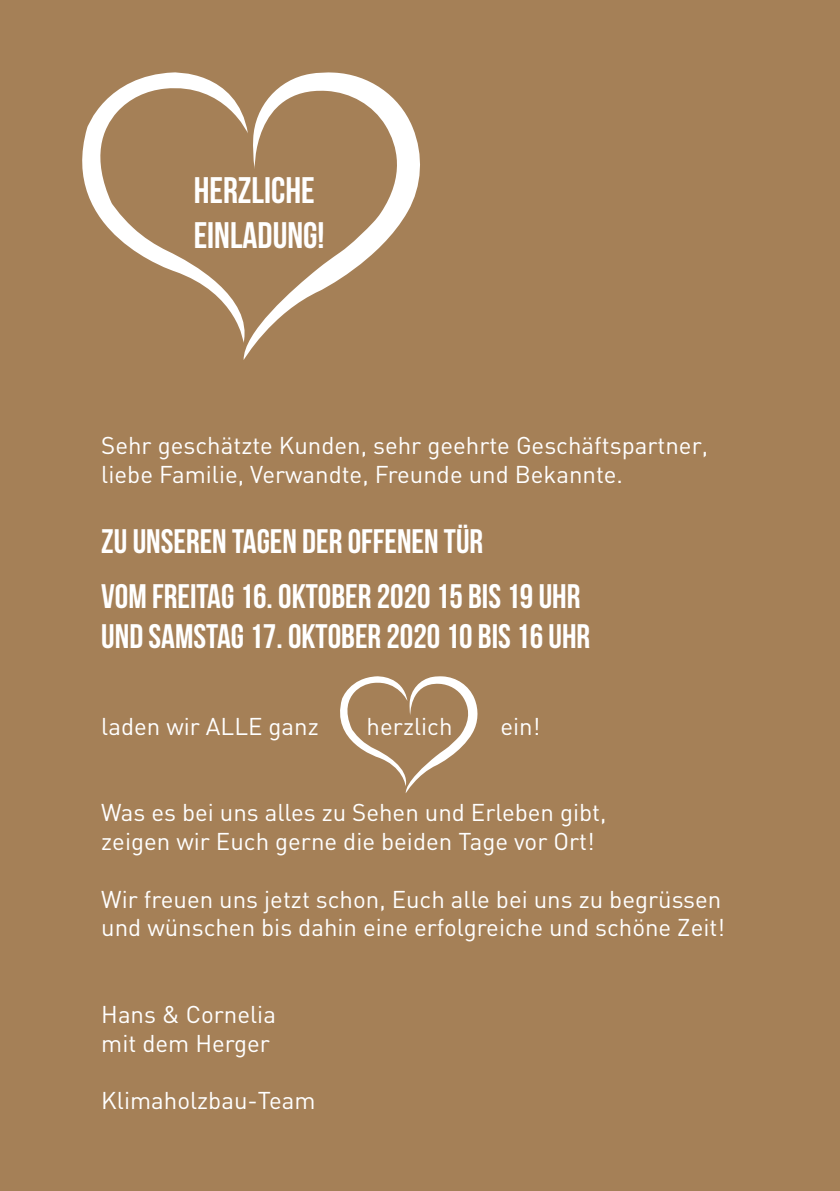
<style>
.page{position:relative;width:840px;height:1191px;background:#fff}
.page>*{position:absolute;margin:0;border:0;box-sizing:border-box;transform-origin:0 0}
.t1{font:37px/44.2px "Bebas Neue";color:#fff}
.t2{font:34px/54.8px "Bebas Neue";color:#fff}
.t3{font:24px/28.8px "DIN";color:#fff}
</style>
<div class="page">
<div style="left:0;top:0;width:839px;height:1191px;background:#a58057"></div>
<svg style="left:243px;top:72px;width:177px;height:288px"></svg>
<svg style="left:82px;top:72px;width:171px;height:271px"></svg>
<svg style="left:340px;top:676px;width:138px;height:117px"></svg>
<h1 class="t1" style="left:193px;top:168px;width:132px">HERZLICHE<br>EINLADUNG!</h1>
<p class="t3" style="left:101px;top:431px;width:608px">Sehr geschätzte Kunden, sehr geehrte Geschäftspartner, liebe Familie, Verwandte, Freunde und Bekannte.</p>
<h2 class="t2" style="left:101px;top:513px;width:480px">ZU UNSEREN TAGEN DER OFFENEN TÜR<br>VOM FREITAG 16. OKTOBER 2020 15 BIS 19 UHR</h2>
<h2 class="t2" style="left:101px;top:609px;width:490px">UND SAMSTAG 17. OKTOBER 2020 10 BIS 16 UHR</h2>
<p class="t3" style="left:101px;top:711px;width:219px">laden wir ALLE ganz</p>
<p class="t3" style="left:366px;top:711px;width:87px">herzlich</p>
<p class="t3" style="left:500px;top:711px;width:41px">ein!</p>
<p class="t3" style="left:101px;top:797px;width:506px">Was es bei uns alles zu Sehen und Erleben gibt, zeigen wir Euch gerne die beiden Tage vor Ort!</p>
<p class="t3" style="left:101px;top:884px;width:625px">Wir freuen uns jetzt schon, Euch alle bei uns zu begrüssen und wünschen bis dahin eine erfolgreiche und schöne Zeit!</p>
<p class="t3" style="left:101px;top:999px;width:176px">Hans &amp; Cornelia mit dem Herger</p>
<p class="t3" style="left:101px;top:1085px;width:216px">Klimaholzbau-Team</p>
</div>
